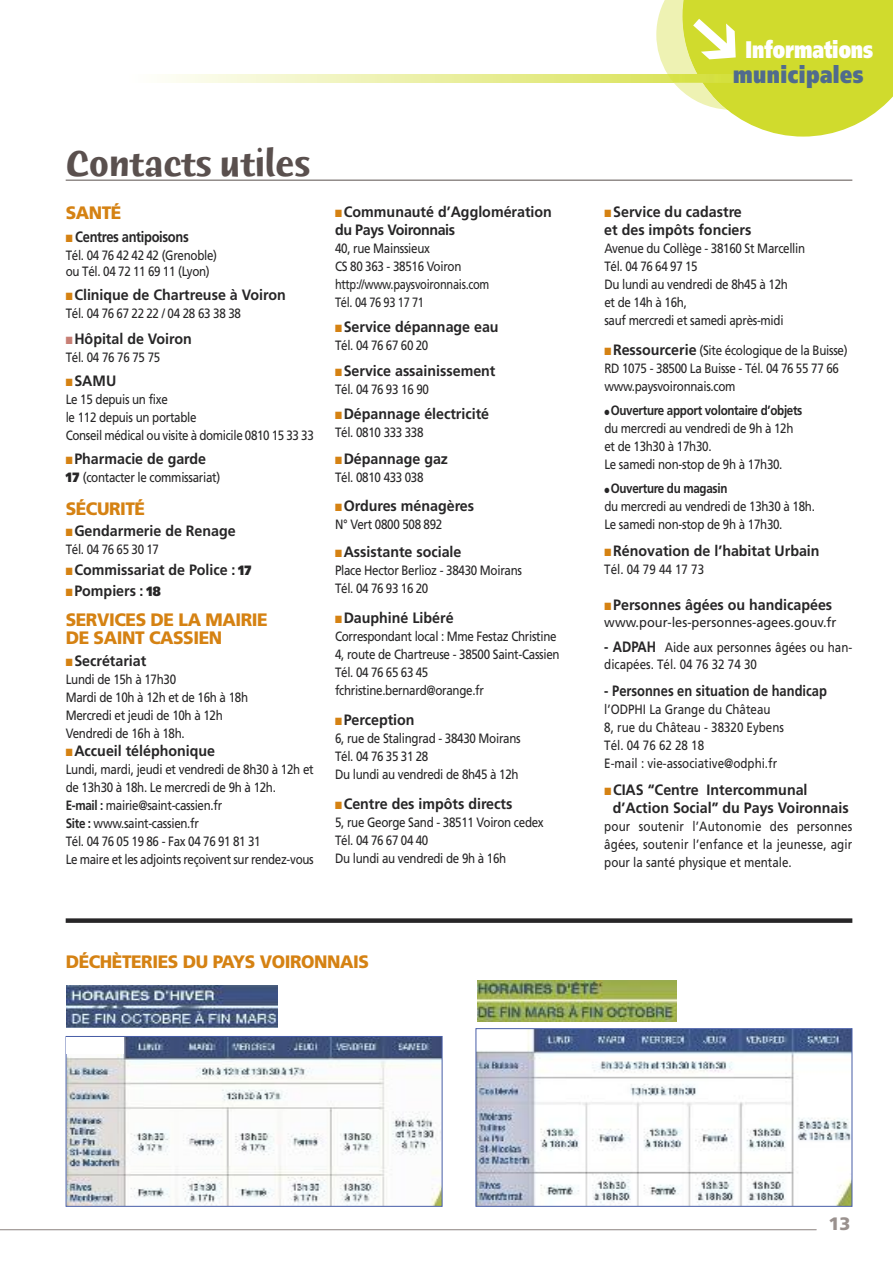
<style>
.page{position:relative;width:893px;height:1263px;background:#fff}
.page>*{position:absolute;margin:0;border:0;box-sizing:border-box;transform-origin:0 0}
.t1{font:700 39px "Humana Sans ITC";letter-spacing:-.005em;color:#5a504e;scale:.9 1}
.t2{font:900 24px "Frutiger";color:#fff;scale:.75 1}
.t3{font:900 24px "Frutiger";letter-spacing:.025em;color:#506b8d;scale:.8 1}
.t4{font:900 18px/18px "Frutiger";letter-spacing:-.025em;color:#d58213;scale:.96 1}
.t5{font:900 18px "Frutiger";color:#9a918e}
.t6{font:700 15px/18px "Frutiger";color:#272627;scale:.95 1}
.t7{font:700 15px "Frutiger";color:#272627;scale:.86 1}
.t8{font:700 15px "Frutiger";letter-spacing:-.025em;color:#272627;scale:.86 1}
.t9{font:13.5px/18px "Frutiger";letter-spacing:-.025em;color:#272627;scale:.86 1}
.t10{font:13.5px/18px "Frutiger";color:#272627;scale:.86 1}
.t11{font:13.5px "Frutiger";color:#272627;scale:.95 1}
.s1{color:#d58213}
.s2{color:#c87f75}
.s3{font-weight:900}
.s4{font-weight:900;font-size:13.5px}
.s5{font-weight:700}
.s6{font-weight:700;font-size:15px}
</style>
<div class="page">
<svg style="left:162px;top:74px;width:494px;height:9px;background:#ecf0ab"></svg>
<svg style="left:656px;top:0;width:237px;height:137px"></svg>
<hr style="left:0;top:1229px;width:816px;height:1px;background:#9a918e">
<hr style="left:66px;top:180px;width:786px;height:1px;background:#5a504e">
<img style="left:66px;top:986px;width:212px;height:41px">
<img style="left:68px;top:1038px;width:372px;height:167px">
<div style="left:66px;top:1036px;width:376px;height:171px;border:1px solid #475da7"></div>
<img style="left:477px;top:980px;width:199px;height:41px">
<img style="left:478px;top:1030px;width:372px;height:175px">
<div style="left:476px;top:1028px;width:376px;height:179px;border:1px solid #475da7"></div>
<div style="left:66px;top:918px;width:786px;height:5px;background:#272627"></div>
<div style="left:67px;top:1037px;width:57px;height:16px;background:#fff"></div>
<h1 class="t1" style="left:66px;top:147px;width:274px">Contacts utiles</h1>
<h3 class="t4" style="left:66px;top:205px;width:60px">SANTÉ</h3>
<p class="t8" style="left:66px;top:230px;width:145px"><span class="s1">■</span> Centres antipoisons</p>
<p class="t9" style="left:66px;top:248px;width:177px;line-height:16.5px">Tél. 04 76 42 42 42 (Grenoble) ou Tél. 04 72 11 69 11 (Lyon)</p>
<p class="t6" style="left:66px;top:287px;width:233px"><span class="s1">■</span> Clinique de Chartreuse à Voiron</p>
<p class="t9" style="left:66px;top:305px;width:205px">Tél. 04 76 67 22 22 / 04 28 63 38 38</p>
<p class="t6" style="left:66px;top:331px;width:134px"><span class="s2">■</span> Hôpital de Voiron</p>
<p class="t9" style="left:66px;top:349px;width:112px">Tél. 04 76 76 75 75</p>
<p class="t6" style="left:66px;top:373px;width:55px"><span class="s1">■</span> SAMU</p>
<p class="t9" style="left:66px;top:391px;width:290px">Le 15 depuis un fixe<br>le 112 depuis un portable<br>Conseil médical ou visite à domicile 0810 15 33 33</p>
<p class="t6" style="left:66px;top:451px;width:149px"><span class="s1">■</span> Pharmacie de garde</p>
<p class="t9" style="left:66px;top:469px;width:181px"><span class="s3">17</span> (contacter le commissariat)</p>
<h3 class="t4" style="left:66px;top:501px;width:84px">SÉCURITÉ</h3>
<p class="t6" style="left:66px;top:523px;width:180px"><span class="s1">■</span> Gendarmerie de Renage</p>
<p class="t9" style="left:66px;top:541px;width:110px">Tél. 04 76 65 30 17</p>
<p class="t6" style="left:66px;top:562px;width:197px"><span class="s1">■</span> Commissariat de Police : <span class="s4">17</span></p>
<p class="t6" style="left:66px;top:583px;width:102px"><span class="s1">■</span> Pompiers : <span class="s4">18</span></p>
<h3 class="t4" style="left:66px;top:612px;width:212px">SERVICES DE LA MAIRIE<br>DE SAINT CASSIEN</h3>
<p class="t6" style="left:66px;top:653px;width:86px"><span class="s1">■</span> Secrétariat</p>
<p class="t9" style="left:66px;top:671px;width:214px">Lundi de 15h à 17h30<br>Mardi de 10h à 12h et de 16h à 18h<br>Mercredi et jeudi de 10h à 12h<br>Vendredi de 16h à 18h.</p>
<p class="t6" style="left:66px;top:743px;width:159px"><span class="s1">■</span> Accueil téléphonique</p>
<p class="t9" style="left:66px;top:761px;width:290px">Lundi, mardi, jeudi et vendredi de 8h30 à 12h et de 13h30 à 18h. Le mercredi de 9h à 12h.<br><span class="s5">E-mail :</span> mairie@saint-cassien.fr<br><span class="s5">Site :</span> www.saint-cassien.fr<br>Tél. 04 76 05 19 86 - Fax 04 76 91 81 31<br>Le maire et les adjoints reçoivent sur rendez-vous</p>
<p class="t6" style="left:335px;top:204px;width:230px"><span class="s1">■</span> Communauté d’Agglomération du Pays Voironnais</p>
<p class="t9" style="left:335px;top:240px;width:181px">40, rue Mainssieux<br>CS 80 363 - 38516 Voiron http://www.paysvoironnais.com<br>Tél. 04 76 93 17 71</p>
<p class="t6" style="left:335px;top:319px;width:174px"><span class="s1">■</span> Service dépannage eau</p>
<p class="t9" style="left:335px;top:338px;width:110px">Tél. 04 76 67 60 20</p>
<p class="t6" style="left:335px;top:363px;width:170px"><span class="s1">■</span> Service assainissement</p>
<p class="t9" style="left:335px;top:381px;width:111px">Tél. 04 76 93 16 90</p>
<p class="t6" style="left:335px;top:406px;width:164px"><span class="s1">■</span> Dépannage électricité</p>
<p class="t9" style="left:335px;top:425px;width:104px">Tél. 0810 333 338</p>
<p class="t6" style="left:335px;top:451px;width:120px"><span class="s1">■</span> Dépannage gaz</p>
<p class="t9" style="left:335px;top:470px;width:104px">Tél. 0810 433 038</p>
<p class="t6" style="left:335px;top:498px;width:148px"><span class="s1">■</span> Ordures ménagères</p>
<p class="t9" style="left:335px;top:516px;width:126px">N° Vert 0800 508 892</p>
<p class="t6" style="left:335px;top:544px;width:135px"><span class="s1">■</span> Assistante sociale</p>
<p class="t9" style="left:335px;top:563px;width:219px">Place Hector Berlioz - 38430 Moirans<br>Tél. 04 76 93 16 20</p>
<p class="t6" style="left:335px;top:610px;width:126px"><span class="s1">■</span> Dauphiné Libéré</p>
<p class="t9" style="left:335px;top:629px;width:263px">Correspondant local : Mme Festaz Christine 4, route de Chartreuse - 38500 Saint-Cassien Tél. 04 76 65 63 45 fchristine.bernard@orange.fr</p>
<p class="t6" style="left:335px;top:712px;width:85px"><span class="s1">■</span> Perception</p>
<p class="t9" style="left:335px;top:731px;width:217px">6, rue de Stalingrad - 38430 Moirans<br>Tél. 04 76 35 31 28<br>Du lundi au vendredi de 8h45 à 12h</p>
<p class="t6" style="left:335px;top:796px;width:188px"><span class="s1">■</span> Centre des impôts directs</p>
<p class="t9" style="left:335px;top:815px;width:244px">5, rue George Sand - 38511 Voiron cedex<br>Tél. 04 76 67 04 40<br>Du lundi au vendredi de 9h à 16h</p>
<h3 class="t4" style="left:66px;top:955px;width:318px">DÉCHÈTERIES DU PAYS VOIRONNAIS</h3>
<h2 class="t2" style="left:745px;top:40px;width:172px">Informations</h2>
<h2 class="t3" style="left:733px;top:65px;width:164px">municipales</h2>
<p class="t6" style="left:604px;top:204px;width:156px"><span class="s1">■</span> Service du cadastre et des impôts fonciers</p>
<p class="t9" style="left:604px;top:240px;width:235px">Avenue du Collège - 38160 St Marcellin<br>Tél. 04 76 64 97 15<br>Du lundi au vendredi de 8h45 à 12h<br>et de 14h à 16h,<br>sauf mercredi et samedi après-midi</p>
<p class="t9" style="left:604px;top:342px;width:284px"><span class="s1">■</span> <span class="s6">Ressourcerie</span> (Site écologique de la Buisse)<br>RD 1075 - 38500 La Buisse - Tél. 04 76 55 77 66 www.paysvoironnais.com</p>
<p class="t9" style="left:604px;top:402px;width:232px">● <span class="s5">Ouverture apport volontaire d’objets </span>du mercredi au vendredi de 9h à 12h et de 13h30 à 17h30.<br>Le samedi non-stop de 9h à 17h30.</p>
<p class="t9" style="left:604px;top:480px;width:246px">● <span class="s5">Ouverture du magasin<br></span>du mercredi au vendredi de 13h30 à 18h.<br>Le samedi non-stop de 9h à 17h30.</p>
<p class="t6" style="left:604px;top:543px;width:228px"><span class="s1">■</span> Rénovation de l’habitat Urbain</p>
<p class="t10" style="left:604px;top:561px;width:118px">Tél. 04 79 44 17 73</p>
<p class="t6" style="left:604px;top:597px;width:241px"><span class="s1">■</span> Personnes âgées ou handicapées</p>
<p class="t11" style="left:604px;top:616px;width:246px">www.pour-les-personnes-agees.gouv.fr</p>
<p class="t10" style="left:604px;top:640px;width:290px;line-height:16.5px"><span class="s6">- ADPAH</span> Aide aux personnes âgées ou han&shy;dicapées. Tél. 04 76 32 74 30</p>
<p class="t7" style="left:604px;top:684px;width:260px">- Personnes en situation de handicap</p>
<p class="t10" style="left:604px;top:701px;width:210px">l’ODPHI La Grange du Château<br>8, rue du Château - 38320 Eybens<br>Tél. 04 76 62 28 18<br>E-mail : vie-associative@odphi.fr</p>
<p class="t6" style="left:613px;top:782px;width:250px;text-indent:-9px"><span class="s1">■</span> CIAS “Centre Intercommunal d’Action Social” du Pays Voironnais</p>
<p class="t9" style="left:604px;top:818px;width:290px;text-align:justify">pour soutenir l’Autonomie des personnes âgées, soutenir l’enfance et la jeunesse, agir pour la santé physique et mentale.</p>
<h3 class="t5" style="left:828px;top:1216px;width:24px">13</h3>
</div>
